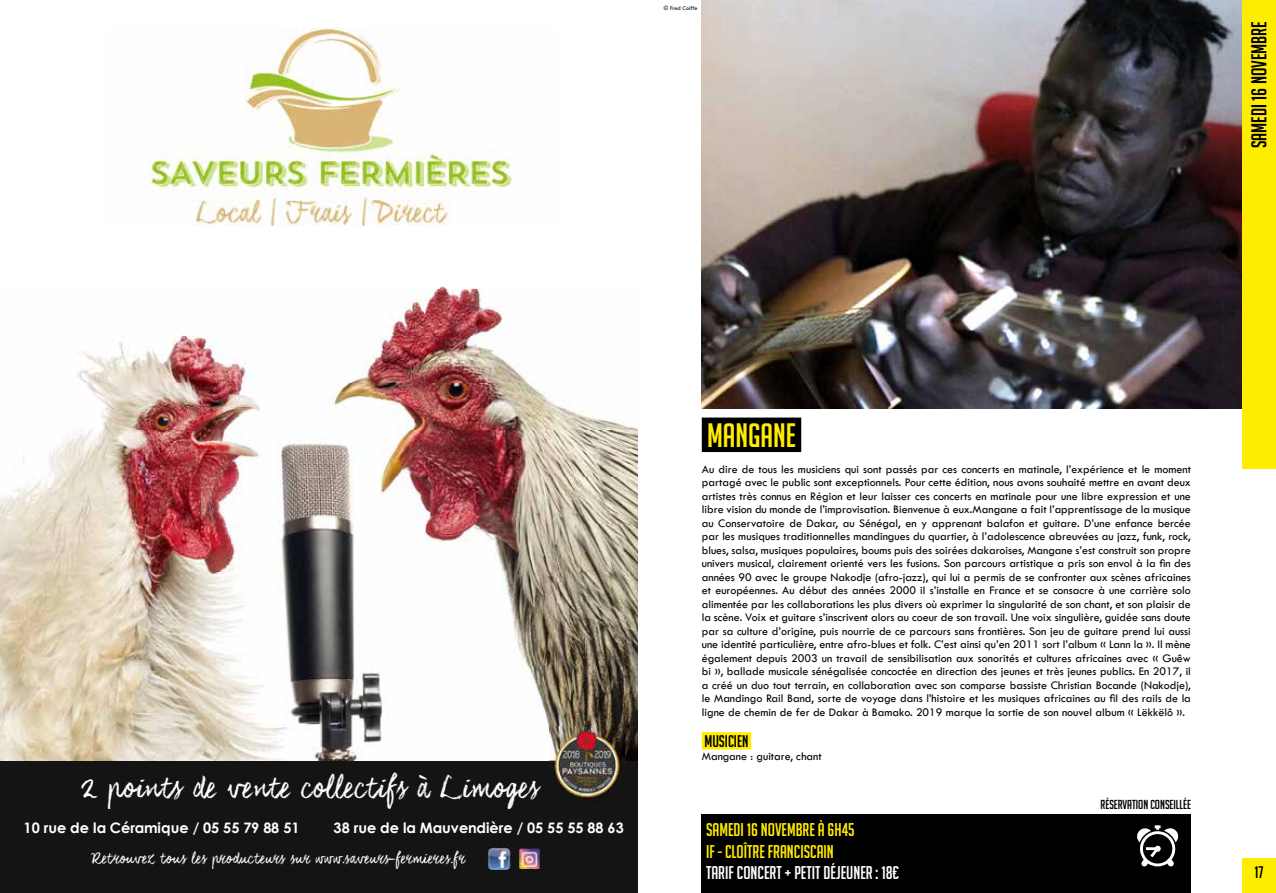
<style>
.page{position:relative;width:1276px;height:893px;background:#fff}
.page>*{position:absolute;margin:0;border:0;box-sizing:border-box;transform-origin:0 0}
.t1{font:33px "Big Noodle Titling";color:#ffed00}
.t2{font:28.65px "Coalhand Luke";letter-spacing:-.005em;color:#fff}
.t3{font:21px "Big Noodle Titling";color:#000}
.t4{font:18px/21.6px "Big Noodle Titling";color:#ffed00}
.t5{font:18px "Big Noodle Titling";color:#fff}
.t6{font:16.5px "Big Noodle Titling";color:#000}
.t7{font:700 14.4px "Century Gothic";color:#fff}
.t8{font:14.4px "Coalhand Luke";letter-spacing:-.005em;color:#fff}
.t9{font:12.75px "Big Noodle Titling";color:#000}
.t10{font:12px/13.5px "Tw Cen";color:#000;text-align:justify}
.t11{font:6px "Tw Cen";color:#000}
</style>
<div class="page">
<img style="left:702px;top:0;width:540px;height:408px">
<div style="left:702px;top:418px;width:99px;height:34px;background:#000"></div>
<div style="left:702px;top:732px;width:49px;height:17px;background:#ffed00"></div>
<div style="left:702px;top:814px;width:489px;height:79px;background:#000"></div>
<svg style="left:1137px;top:825px;width:41px;height:42px"></svg>
<div style="left:1242px;top:0;width:34px;height:469px;background:#ffed00"></div>
<div style="left:1242px;top:858px;width:34px;height:35px;background:#ffed00"></div>
<div style="left:0;top:721px;width:638px;height:172px;background:#141414"></div>
<img style="left:0;top:286px;width:638px;height:474px">
<img style="left:485px;top:845px;width:27px;height:27px">
<img style="left:519px;top:849px;width:20px;height:20px">
<img style="left:141px;top:28px;width:380px;height:198px">
<img style="left:549px;top:726px;width:75px;height:75px">
<p class="t11" style="left:664px;top:5px;width:35px">© Fred Coiffe</p>
<h3 class="t3" style="left:1247px;top:148px;width:128px;rotate:-90deg">SAMEDI 16 NOVEMBRE</h3>
<h2 class="t2" style="left:81px;top:770px;width:459px">2 points de vente collectifs à Limoges</h2>
<p class="t7" style="left:24px;top:817px;width:277px">10 rue de la Céramique / 05 55 79 88 51</p>
<p class="t7" style="left:334px;top:817px;width:292px">38 rue de la Mauvendière / 05 55 55 88 63</p>
<p class="t8" style="left:92px;top:850px;width:375px">Retrouvez tous les producteurs sur www.saveurs-fermieres.fr</p>
<h1 class="t1" style="left:707px;top:417px;width:90px">MANGANE</h1>
<p class="t10" style="left:702px;top:462px;width:491px">Au dire de tous les musiciens qui sont passés par ces concerts en matinale, l’expérience et le moment partagé avec le public sont exceptionnels. Pour cette édition, nous avons souhaité mettre en avant deux artistes très connus en Région et leur laisser ces concerts en matinale pour une libre expression et une libre vision du monde de l’improvisation. Bienvenue à eux.Mangane a fait l’apprentissage de la musique au Conservatoire de Dakar, au Sénégal, en y apprenant balafon et guitare. D’une enfance bercée par les musiques traditionnelles mandingues du quartier, à l’adolescence abreuvées au jazz, funk, rock, blues, salsa, musiques populaires, boums puis des soirées dakaroises, Mangane s’est construit son propre univers musical, clairement orienté vers les fusions. Son parcours artistique a pris son envol à la fin des années 90 avec le groupe Nakodje (afro-jazz), qui lui a permis de se confronter aux scènes africaines et européennes. Au début des années 2000 il s’installe en France et se consacre à une carrière solo alimentée par les collaborations les plus divers où exprimer la singularité de son chant, et son plaisir de la scène. Voix et guitare s’inscrivent alors au coeur de son travail. Une voix singulière, guidée sans doute par sa culture d’origine, puis nourrie de ce parcours sans frontières. Son jeu de guitare prend lui aussi une identité particulière, entre afro-blues et folk. C’est ainsi qu’en 2011 sort l’album « Lann la ». Il mène également depuis 2003 un travail de sensibilisation aux sonorités et cultures africaines avec « Guêw bi », ballade musicale sénégalisée concoctée en direction des jeunes et très jeunes publics. En 2017, il a créé un duo tout terrain, en collaboration avec son comparse bassiste Christian Bocande (Nakodje), le Mandingo Rail Band, sorte de voyage dans l’histoire et les musiques africaines au fil des rails de la ligne de chemin de fer de Dakar à Bamako. 2019 marque la sortie de son nouvel album « Lëkkëlô ».</p>
<h3 class="t6" style="left:704px;top:732px;width:46px">MUSICIEN</h3>
<p class="t10" style="left:702px;top:750px;width:121px">Mangane : guitare, chant</p>
<h3 class="t4" style="left:706px;top:819px;width:150px">SAMEDI 16 NOVEMBRE À 6H45<br>IF - CLOÎTRE FRANCISCAIN</h3>
<h3 class="t5" style="left:706px;top:863px;width:195px">TARIF CONCERT + PETIT DÉJEUNER : 18€</h3>
<p class="t9" style="left:1100px;top:798px;width:92px">RÉSERVATION CONSEILLÉE</p>
<h3 class="t6" style="left:1254px;top:863px;width:10px">17</h3>
</div>
